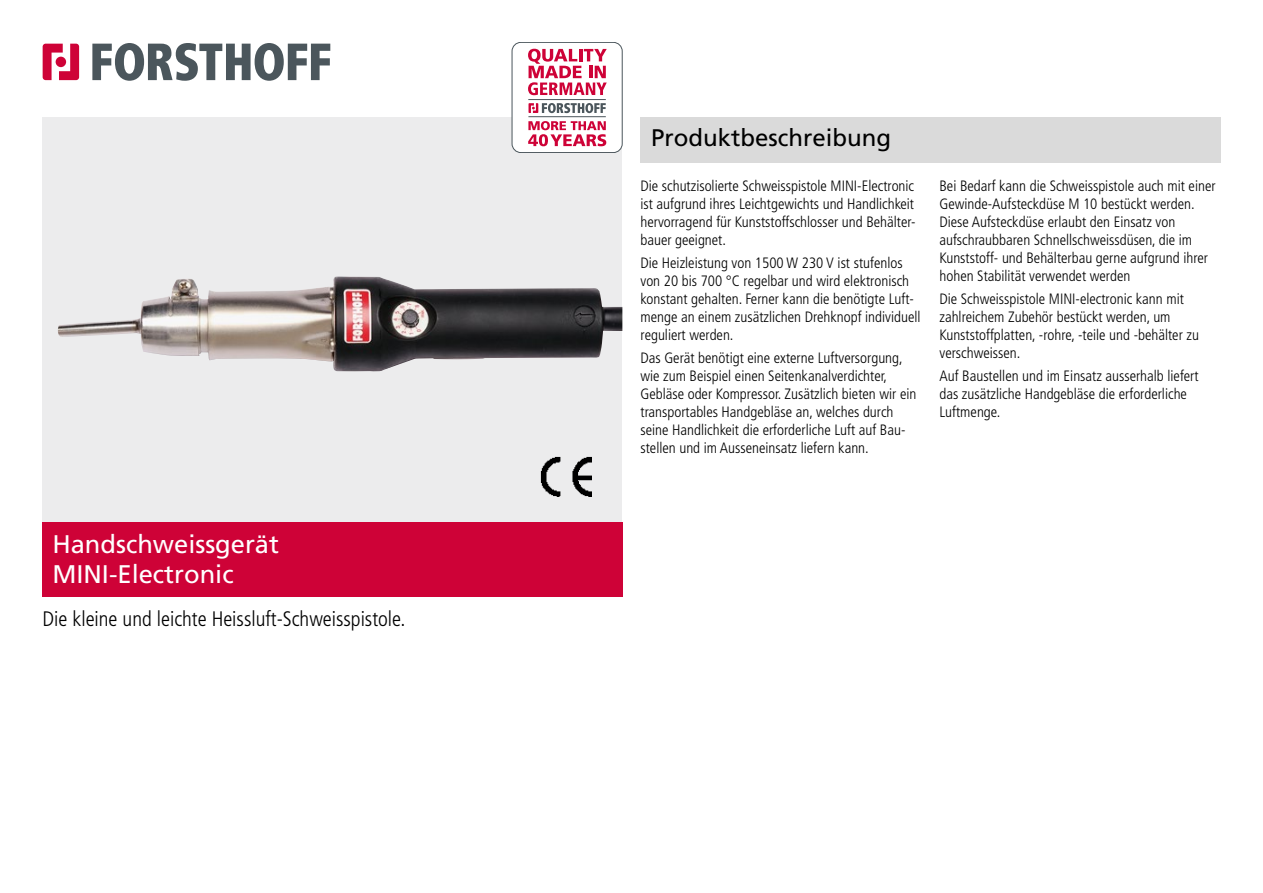
<style>
.page{position:relative;width:1263px;height:893px;background:#fff}
.page>*{position:absolute;margin:0;border:0;box-sizing:border-box;transform-origin:0 0}
.t1{font:25.5px/30.6px "Frutiger";color:#fff}
.t2{font:24px "Frutiger";color:#000}
.t3{font:300 condensed 21px "Frutiger";color:#000}
.t4{font:300 condensed 15px/18px "Frutiger";color:#000}
</style>
<div class="page">
<div style="left:43px;top:117px;width:579px;height:405px;background:#ececed"></div>
<img style="left:58px;top:276px;width:564px;height:95px">
<img style="left:541px;top:456px;width:50px;height:40px">
<div style="left:42px;top:522px;width:580px;height:74px;background:#ce0237"></div>
<div style="left:640px;top:117px;width:581px;height:46px;background:#dadada"></div>
<svg style="left:92px;top:43px;width:238px;height:38px"></svg>
<svg style="left:43px;top:44px;width:36px;height:36px"></svg>
<div style="left:512px;top:42px;width:110px;height:111px;background:#fff;border-radius:9px"></div>
<div style="left:512px;top:42px;width:110px;height:111px;border:1px solid #4b565c;border-radius:9px"></div>
<svg style="left:528px;top:103px;width:78px;height:10px"></svg>
<svg style="left:528px;top:49px;width:79px;height:46px"></svg>
<hr style="left:528px;top:99px;width:78px;height:1px;background:#4b565c">
<hr style="left:528px;top:116px;width:78px;height:1px;background:#4b565c">
<svg style="left:528px;top:121px;width:78px;height:25px"></svg>
<h1 class="t1" style="left:52px;top:528px;width:228px">Handschweissgerät<br>MINI-Electronic</h1>
<h3 class="t3" style="left:43px;top:607px;width:364px">Die kleine und leichte Heissluft-Schweisspistole.</h3>
<h2 class="t2" style="left:651px;top:124px;width:242px">Produktbeschreibung</h2>
<p class="t4" style="left:640px;top:177px;width:276px;text-align:justify">Die schutzisolierte Schweisspistole MINI-Electronic ist aufgrund ihres Leichtgewichts und Handlichkeit hervorragend für Kunststoffschlosser und Behälter&shy;bauer geeignet.</p>
<p class="t4" style="left:640px;top:254px;width:282px">Die Heizleistung von 1500 W 230 V ist stufenlos von 20 bis 700 °C regelbar und wird elektronisch konstant gehalten. Ferner kann die benötigte Luft&shy;menge an einem zusätzlichen Drehknopf individuell reguliert werden.</p>
<p class="t4" style="left:640px;top:349px;width:277px">Das Gerät benötigt eine externe Luftversorgung, wie zum Beispiel einen Seitenkanalverdichter, Gebläse oder Kompressor. Zusätzlich bieten wir ein transportables Handgebläse an, welches durch seine Handlichkeit die erforderliche Luft auf Bau&shy;stellen und im Ausseneinsatz liefern kann.</p>
<p class="t4" style="left:939px;top:177px;width:278px">Bei Bedarf kann die Schweisspistole auch mit einer Gewinde-Aufsteckdüse M 10 bestückt werden.<br>Diese Aufsteckdüse erlaubt den Einsatz von aufschraubbaren Schnellschweissdüsen, die im Kunststoff- und Behälterbau gerne aufgrund ihrer hohen Stabilität verwendet werden</p>
<p class="t4" style="left:939px;top:290px;width:261px">Die Schweisspistole MINI-electronic kann mit zahlreichem Zubehör bestückt werden, um Kunststoffplatten, -rohre, -teile und -behälter zu verschweissen.</p>
<p class="t4" style="left:939px;top:367px;width:261px">Auf Baustellen und im Einsatz ausserhalb liefert das zusätzliche Handgebläse die erforderliche<br>Luftmenge.</p>
</div>
